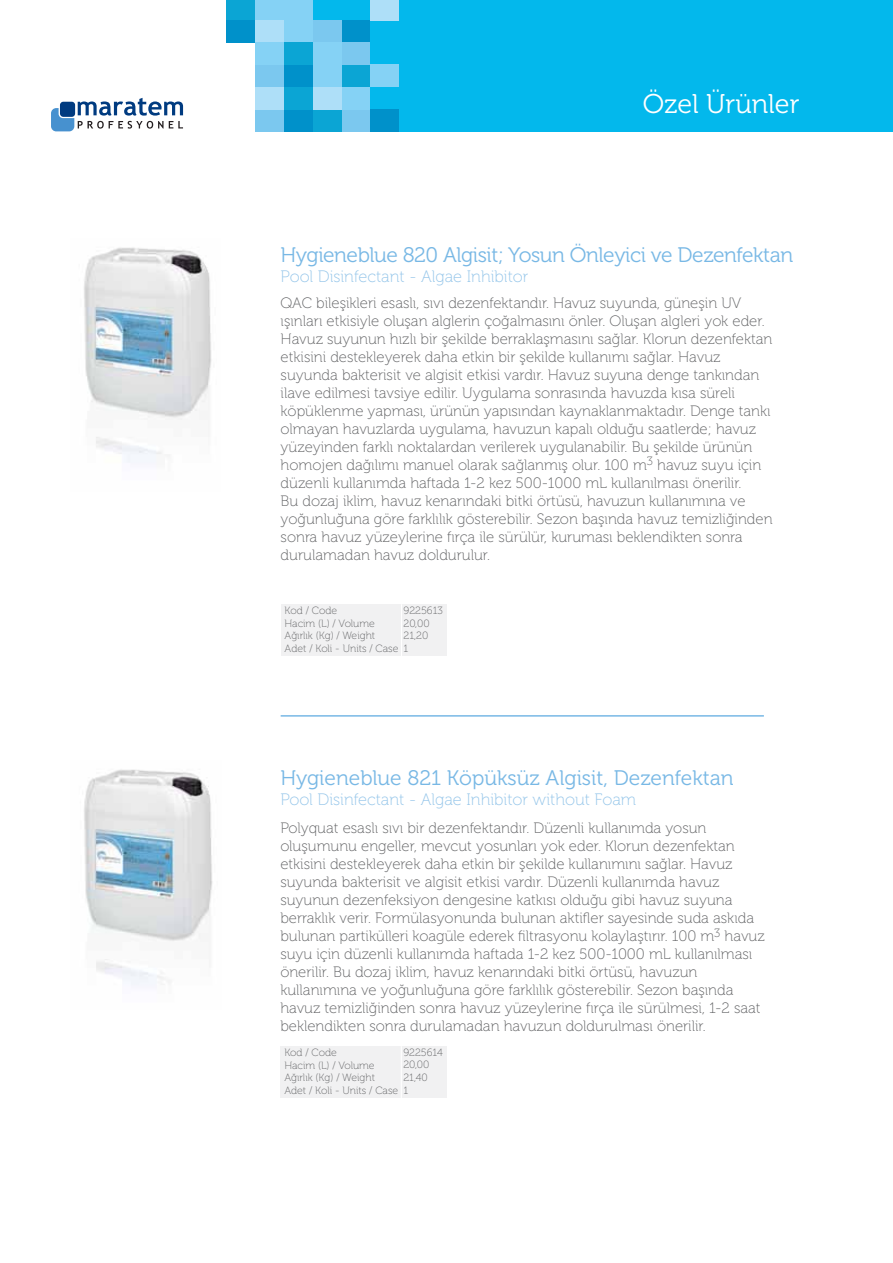
<style>
.page{position:relative;width:893px;height:1263px;background:#fff}
.page>*{position:absolute;margin:0;border:0;box-sizing:border-box;transform-origin:0 0}
.t1{font:27px "Museo 300 TR";color:#fff}
.t2{font:21px "Museo 300 TR";letter-spacing:-.02em;color:#78b8e5}
.t3{font:21px "Museo 300 TR";color:#78b8e5}
.t4{font:16.5px "Museo 100 TR";color:#92c4e9}
.t5{font:15px/18px "Museo 100 TR";color:#616264}
.t6{font:10.5px/12.6px "Museo 100 TR";color:#616264}
</style>
<div class="page">
<svg style="left:51px;top:98px;width:132px;height:33px"></svg>
<div style="left:305px;top:0;width:588px;height:132px;background:#03b8ec"></div>
<div style="left:370px;top:0;width:29px;height:20px;background:#aedff8"></div>
<div style="left:284px;top:0;width:29px;height:20px;background:#85d2f5"></div>
<div style="left:255px;top:0;width:29px;height:20px;background:#85d2f5"></div>
<div style="left:341px;top:65px;width:29px;height:22px;background:#0ba5d4"></div>
<div style="left:370px;top:65px;width:29px;height:22px;background:#85d2f5"></div>
<div style="left:313px;top:65px;width:28px;height:22px;background:#85d2f5"></div>
<div style="left:284px;top:65px;width:29px;height:22px;background:#0091ca"></div>
<div style="left:255px;top:65px;width:29px;height:22px;background:#7bc8ef"></div>
<div style="left:341px;top:109px;width:29px;height:23px;background:#7bc8ef"></div>
<div style="left:370px;top:109px;width:29px;height:23px;background:#0091ca"></div>
<div style="left:313px;top:109px;width:28px;height:23px;background:#0ba5d4"></div>
<div style="left:284px;top:109px;width:29px;height:23px;background:#0091ca"></div>
<div style="left:255px;top:109px;width:29px;height:23px;background:#7bc8ef"></div>
<div style="left:226px;top:0;width:29px;height:20px;background:#0ba5d4"></div>
<div style="left:341px;top:20px;width:29px;height:22px;background:#0091ca"></div>
<div style="left:313px;top:20px;width:28px;height:22px;background:#7bc8ef"></div>
<div style="left:284px;top:20px;width:29px;height:22px;background:#85d2f5"></div>
<div style="left:255px;top:20px;width:29px;height:22px;background:#aedff8"></div>
<div style="left:341px;top:42px;width:29px;height:23px;background:#7bc8ef"></div>
<div style="left:313px;top:42px;width:28px;height:23px;background:#85d2f5"></div>
<div style="left:284px;top:42px;width:29px;height:23px;background:#0ba5d4"></div>
<div style="left:255px;top:42px;width:29px;height:23px;background:#85d2f5"></div>
<div style="left:341px;top:87px;width:29px;height:22px;background:#85d2f5"></div>
<div style="left:313px;top:87px;width:28px;height:22px;background:#aedff8"></div>
<div style="left:284px;top:87px;width:29px;height:22px;background:#0ba5d4"></div>
<div style="left:255px;top:87px;width:29px;height:22px;background:#aedff8"></div>
<div style="left:226px;top:20px;width:29px;height:22px;background:#0091ca"></div>
<hr style="left:281px;top:715px;width:483px;height:2px;background:#78b8e5">
<div style="left:281px;top:1046px;width:166px;height:52px;background:#f1f1f2"></div>
<hr style="left:401px;top:1046px;width:1px;height:52px;background:#fff">
<img style="left:84px;top:769px;width:129px;height:216px">
<div style="left:281px;top:604px;width:166px;height:52px;background:#f1f1f2"></div>
<hr style="left:401px;top:604px;width:1px;height:52px;background:#fff">
<img style="left:84px;top:247px;width:128px;height:216px">
<h1 class="t1" style="left:643px;top:89px;width:158px">Özel Ürünler</h1>
<h2 class="t2" style="left:281px;top:244px;width:514px">Hygieneblue 820 Algisit; Yosun Önleyici ve Dezenfektan</h2>
<p class="t4" style="left:281px;top:268px;width:249px">Pool Disinfectant - Algae Inhibitor</p>
<p class="t5" style="left:281px;top:294px;width:493px">QAC bileşikleri esaslı, sıvı dezenfektandır. Havuz suyunda, güneşin UV ışınları etkisiyle oluşan alglerin çoğalmasını önler. Oluşan algleri yok eder.<br>Havuz suyunun hızlı bir şekilde berraklaşmasını sağlar. Klorun dezenfektan etkisini destekleyerek daha etkin bir şekilde kullanımı sağlar. Havuz suyunda bakterisit ve algisit etkisi vardır. Havuz suyuna denge tankından ilave edilmesi tavsiye edilir. Uygulama sonrasında havuzda kısa süreli köpüklenme yapması, ürünün yapısından kaynaklanmaktadır. Denge tankı olmayan havuzlarda uygulama, havuzun kapalı olduğu saatlerde; havuz yüzeyinden farklı noktalardan verilerek uygulanabilir. Bu şekilde ürünün homojen dağılımı manuel olarak sağlanmış olur. 100 m<sup>3</sup> havuz suyu için düzenli kullanımda haftada 1-2 kez 500-1000 mL kullanılması önerilir.<br>Bu dozaj iklim, havuz kenarındaki bitki örtüsü, havuzun kullanımına ve yoğunluğuna göre farklılık gösterebilir. Sezon başında havuz temizliğinden sonra havuz yüzeylerine fırça ile sürülür, kuruması beklendikten sonra durulamadan havuz doldurulur.</p>
<p class="t6" style="left:285px;top:604px;width:115px">Kod / Code<br>Hacim (L) / Volume<br>Ağırlık (Kg) / Weight<br>Adet / Koli - Units / Case</p>
<p class="t6" style="left:404px;top:604px;width:41px">9225613<br>20,00<br>21,20<br>1</p>
<h2 class="t3" style="left:280px;top:767px;width:455px">Hygieneblue 821 Köpüksüz Algisit, Dezenfektan</h2>
<p class="t4" style="left:280px;top:790px;width:357px">Pool Disinfectant - Algae Inhibitor without Foam</p>
<p class="t5" style="left:280px;top:819px;width:486px">Polyquat esaslı sıvı bir dezenfektandır. Düzenli kullanımda yosun oluşumunu engeller, mevcut yosunları yok eder. Klorun dezenfektan etkisini destekleyerek daha etkin bir şekilde kullanımını sağlar. Havuz suyunda bakterisit ve algisit etkisi vardır. Düzenli kullanımda havuz suyunun dezenfeksiyon dengesine katkısı olduğu gibi havuz suyuna berraklık verir. Formülasyonunda bulunan aktifler sayesinde suda askıda bulunan partikülleri koagüle ederek filtrasyonu kolaylaştırır. 100 m<sup>3</sup> havuz suyu için düzenli kullanımda haftada 1-2 kez 500-1000 mL kullanılması önerilir. Bu dozaj iklim, havuz kenarındaki bitki örtüsü, havuzun kullanımına ve yoğunluğuna göre farklılık gösterebilir. Sezon başında havuz temizliğinden sonra havuz yüzeylerine fırça ile sürülmesi, 1-2 saat beklendikten sonra durulamadan havuzun doldurulması önerilir.</p>
<p class="t6" style="left:284px;top:1046px;width:115px">Kod / Code<br>Hacim (L) / Volume<br>Ağırlık (Kg) / Weight<br>Adet / Koli - Units / Case</p>
<p class="t6" style="left:403px;top:1046px;width:41px">9225614<br>20,00<br>21,40<br>1</p>
</div>
